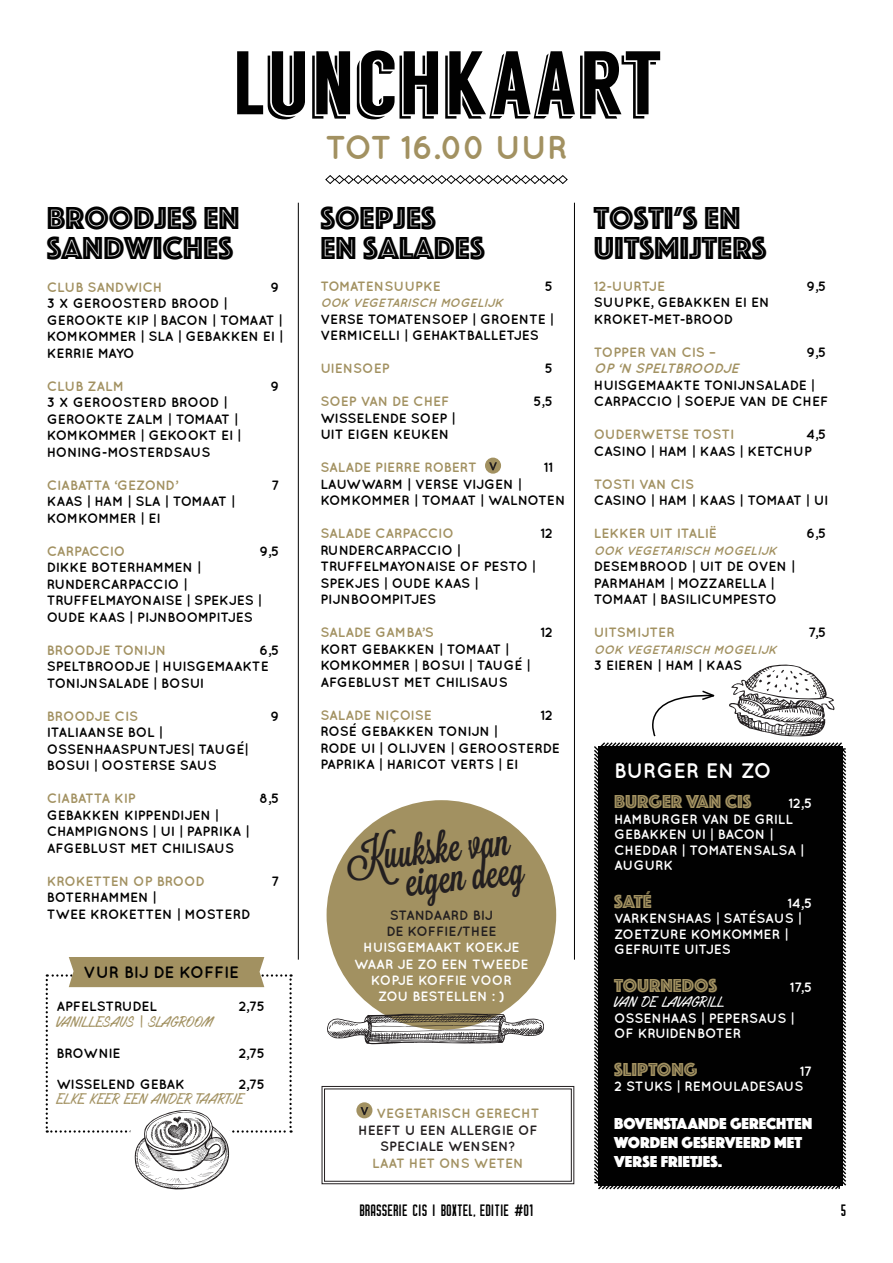
<style>
.page{position:relative;width:893px;height:1263px;background:#fff}
.page>*{position:absolute;margin:0;border:0;box-sizing:border-box;transform-origin:0 0}
.t1{font:90px "Langdon";color:#010101}
.t2{font:41.1px/30px "Lavanderia Sturdy";color:#231f20;text-align:right}
.t3{font:33px/30px "Phosphate Inline";color:#010101}
.t4{font:700 33px "Quicksand";letter-spacing:-.03em;color:#a29161}
.t5{font:700 21px "Quicksand";color:#fff}
.t6{font:19.5px "Phosphate Inline";color:#a29161}
.t7{font:16.5px/18.9px "Phosphate Solid";color:#fff}
.t8{font:16.5px "Cache";color:#010101}
.t9{font:700 16.5px "Quicksand";color:#010101}
.t10{font:700 13.5px/16.5px "Quicksand";color:#010101}
.t11{font:700 13.5px "Quicksand";color:#a29161}
.t12{font:700 13.5px/15.5px "Quicksand";color:#fff}
.t13{font:700 13.5px/16.5px "Quicksand";color:#231f20;text-align:center}
.t14{font:13.5px "Mark My Words";letter-spacing:-.055em;color:#a29161}
.t15{font:700 13.5px/16.5px "Quicksand";letter-spacing:-.03em;color:#010101}
.t16{font:italic 700 13.5px "Quicksand";color:#a29161}
.t17{font:13.5px "Mark My Words";letter-spacing:-.075em;color:#fff}
.t18{font:italic 700 12px "Quicksand";color:#a29161}
</style>
<div class="page">
<svg style="left:322px;top:1086px;width:252px;height:98px"></svg>
<div style="left:485px;top:458px;width:16px;height:16px;background:#a29161;border-radius:50%"></div>
<svg style="left:489px;top:462px;width:8px;height:8px"></svg>
<div style="left:594px;top:742px;width:253px;height:448px;background:#010101"></div>
<div style="left:327px;top:800px;width:229px;height:230px;background:#a29161;border-radius:50%"></div>
<svg style="left:325px;top:175px;width:243px;height:9px"></svg>
<hr style="left:298px;top:203px;width:1px;height:757px;background:#010101">
<hr style="left:574px;top:203px;width:1px;height:757px;background:#010101">
<svg style="left:729px;top:664px;width:106px;height:73px"></svg>
<svg style="left:652px;top:690px;width:63px;height:47px"></svg>
<svg style="left:46px;top:957px;width:246px;height:232px"></svg>
<svg style="left:327px;top:1013px;width:217px;height:31px"></svg>
<h1 class="t1" style="left:233px;top:31px;width:429px">LUNCHKAART</h1>
<h3 class="t4" style="left:325px;top:128px;width:244px">TOT 16.00 UUR</h3>
<h3 class="t3" style="left:47px;top:201px;width:194px">BROODJES EN<br>SANDWICHES</h3>
<p class="t11" style="left:47px;top:279px;width:117px">CLUB SANDWICH</p>
<p class="t10" style="left:271px;top:278px;width:10px">9</p>
<p class="t10" style="left:47px;top:295px;width:238px">3 X GEROOSTERD BROOD |<br>GEROOKTE KIP | BACON | TOMAAT |<br>KOMKOMMER | SLA | GEBAKKEN EI |<br>KERRIE MAYO</p>
<p class="t11" style="left:47px;top:378px;width:79px">CLUB ZALM</p>
<p class="t10" style="left:271px;top:377px;width:10px">9</p>
<p class="t10" style="left:47px;top:394px;width:196px">3 X GEROOSTERD BROOD |<br>GEROOKTE ZALM | TOMAAT |<br>KOMKOMMER | GEKOOKT EI |<br>HONING-MOSTERDSAUS</p>
<p class="t11" style="left:47px;top:477px;width:133px">CIABATTA ‘GEZOND’</p>
<p class="t10" style="left:271px;top:476px;width:9px">7</p>
<p class="t15" style="left:47px;top:493px;width:190px">KAAS | HAM | SLA | TOMAAT |<br>KOMKOMMER | EI</p>
<p class="t11" style="left:47px;top:543px;width:80px">CARPACCIO</p>
<p class="t10" style="left:259px;top:542px;width:21px">9,5</p>
<p class="t10" style="left:47px;top:559px;width:217px">DIKKE BOTERHAMMEN |<br>RUNDERCARPACCIO |<br>TRUFFELMAYONAISE | SPEKJES |<br>OUDE KAAS | PIJNBOOMPITJES</p>
<p class="t11" style="left:47px;top:642px;width:121px">BROODJE TONIJN</p>
<p class="t10" style="left:47px;top:641px;width:234px;text-indent:213px">6,5<br>SPELTBROODJE | HUISGEMAAKTE<br>TONIJNSALADE | BOSUI</p>
<p class="t11" style="left:47px;top:708px;width:93px">BROODJE CIS</p>
<p class="t10" style="left:271px;top:707px;width:10px">9</p>
<p class="t10" style="left:47px;top:724px;width:203px">ITALIAANSE BOL |<br>OSSENHAASPUNTJES| TAUGÉ|<br>BOSUI | OOSTERSE SAUS</p>
<p class="t11" style="left:47px;top:790px;width:90px">CIABATTA KIP</p>
<p class="t10" style="left:259px;top:790px;width:21px">8,5</p>
<p class="t10" style="left:47px;top:806px;width:204px">GEBAKKEN KIPPENDIJEN |<br>CHAMPIGNONS | UI | PAPRIKA |<br>AFGEBLUST MET CHILISAUS</p>
<p class="t11" style="left:47px;top:873px;width:160px">KROKETTEN OP BROOD</p>
<p class="t10" style="left:271px;top:872px;width:9px">7</p>
<p class="t10" style="left:47px;top:889px;width:206px">BOTERHAMMEN |<br>TWEE KROKETTEN | MOSTERD</p>
<p class="t9" style="left:83px;top:963px;width:157px">VUR BIJ DE KOFFIE</p>
<p class="t10" style="left:56px;top:997px;width:102px">APFELSTRUDEL</p>
<p class="t10" style="left:238px;top:997px;width:28px">2,75</p>
<p class="t14" style="left:56px;top:1014px;width:158px">VANILLESAUS | SLAGROOM</p>
<p class="t10" style="left:56px;top:1044px;width:66px">BROWNIE</p>
<p class="t10" style="left:238px;top:1044px;width:28px">2,75</p>
<p class="t10" style="left:56px;top:1075px;width:130px">WISSELEND GEBAK</p>
<p class="t10" style="left:238px;top:1075px;width:28px">2,75</p>
<p class="t14" style="left:56px;top:1091px;width:190px">ELKE KEER EEN ANDER TAARTJE</p>
<h3 class="t3" style="left:320px;top:201px;width:166px">SOEPJES<br>EN SALADES</h3>
<p class="t11" style="left:320px;top:278px;width:122px">TOMATENSUUPKE</p>
<p class="t10" style="left:545px;top:277px;width:10px">5</p>
<p class="t18" style="left:320px;top:296px;width:188px">OOK VEGETARISCH MOGELIJK</p>
<p class="t10" style="left:320px;top:310px;width:235px">VERSE TOMATENSOEP | GROENTE |<br>VERMICELLI | GEHAKTBALLETJES</p>
<p class="t11" style="left:320px;top:360px;width:71px">UIENSOEP</p>
<p class="t10" style="left:545px;top:360px;width:10px">5</p>
<p class="t11" style="left:320px;top:393px;width:131px">SOEP VAN DE CHEF</p>
<p class="t10" style="left:533px;top:393px;width:21px">5,5</p>
<p class="t10" style="left:320px;top:409px;width:136px">WISSELENDE SOEP |<br>UIT EIGEN KEUKEN</p>
<p class="t11" style="left:320px;top:459px;width:158px">SALADE PIERRE ROBERT</p>
<p class="t10" style="left:544px;top:459px;width:11px">11</p>
<p class="t10" style="left:320px;top:475px;width:247px">LAUWWARM | VERSE VIJGEN |<br>KOMKOMMER | TOMAAT | WALNOTEN</p>
<p class="t11" style="left:320px;top:525px;width:135px">SALADE CARPACCIO</p>
<p class="t10" style="left:540px;top:525px;width:14px">12</p>
<p class="t10" style="left:320px;top:541px;width:217px">RUNDERCARPACCIO |<br>TRUFFELMAYONAISE OF PESTO |<br>SPEKJES | OUDE KAAS |<br>PIJNBOOMPITJES</p>
<p class="t11" style="left:320px;top:624px;width:115px">SALADE GAMBA’S</p>
<p class="t10" style="left:540px;top:624px;width:14px">12</p>
<p class="t10" style="left:320px;top:640px;width:212px">KORT GEBAKKEN | TOMAAT |<br>KOMKOMMER | BOSUI | TAUGÉ |<br>AFGEBLUST MET CHILISAUS</p>
<p class="t11" style="left:320px;top:707px;width:113px">SALADE NIÇOISE</p>
<p class="t10" style="left:540px;top:706px;width:14px">12</p>
<p class="t10" style="left:320px;top:723px;width:241px">ROSÉ GEBAKKEN TONIJN |<br>RODE UI | OLIJVEN | GEROOSTERDE<br>PAPRIKA | HARICOT VERTS | EI</p>
<h2 class="t2" style="left:346px;top:843px;width:176px;rotate:-6deg">Kuukske van eigen deeg</h2>
<p class="t13" style="left:386px;top:907px;width:112px;text-align:left">STANDAARD BIJ<br>DE KOFFIE/THEE</p>
<p class="t12" style="left:354px;top:939px;width:176px;line-height:16.2px;text-align:center">HUISGEMAAKT KOEKJE<br>WAAR JE ZO EEN TWEEDE<br>KOPJE KOFFIE VOOR<br>ZOU BESTELLEN : )</p>
<p class="t11" style="left:376px;top:1105px;width:164px">VEGETARISCH GERECHT</p>
<p class="t13" style="left:358px;top:1121px;width:181px">HEEFT U EEN ALLERGIE OF<br>SPECIALE WENSEN?</p>
<p class="t11" style="left:372px;top:1155px;width:153px">LAAT HET ONS WETEN</p>
<h3 class="t3" style="left:594px;top:201px;width:174px">TOSTI’S EN<br>UITSMIJTERS</h3>
<p class="t11" style="left:594px;top:278px;width:73px">12-UURTJE</p>
<p class="t10" style="left:807px;top:277px;width:21px">9,5</p>
<p class="t10" style="left:594px;top:294px;width:177px">SUUPKE, GEBAKKEN EI EN<br>KROKET-MET-BROOD</p>
<p class="t11" style="left:594px;top:344px;width:124px">TOPPER VAN CIS –</p>
<p class="t10" style="left:807px;top:343px;width:21px">9,5</p>
<p class="t16" style="left:594px;top:360px;width:150px">OP ‘N SPELTBROODJE</p>
<p class="t10" style="left:594px;top:376px;width:236px">HUISGEMAAKTE TONIJNSALADE |<br>CARPACCIO | SOEPJE VAN DE CHEF</p>
<p class="t11" style="left:594px;top:426px;width:142px">OUDERWETSE TOSTI</p>
<p class="t10" style="left:594px;top:426px;width:234px;text-indent:212px">4,5<br>CASINO | HAM | KAAS | KETCHUP</p>
<p class="t11" style="left:594px;top:476px;width:102px">TOSTI VAN CIS</p>
<p class="t10" style="left:594px;top:492px;width:236px">CASINO | HAM | KAAS | TOMAAT | UI</p>
<p class="t11" style="left:594px;top:525px;width:126px">LEKKER UIT ITALIË</p>
<p class="t10" style="left:806px;top:525px;width:21px">6,5</p>
<p class="t18" style="left:594px;top:543px;width:188px">OOK VEGETARISCH MOGELIJK</p>
<p class="t10" style="left:594px;top:558px;width:203px">DESEMBROOD | UIT DE OVEN |<br>PARMAHAM | MOZZARELLA |<br>TOMAAT | BASILICUMPESTO</p>
<p class="t11" style="left:594px;top:624px;width:82px">UITSMIJTER</p>
<p class="t10" style="left:809px;top:624px;width:19px">7,5</p>
<p class="t18" style="left:594px;top:642px;width:188px">OOK VEGETARISCH MOGELIJK</p>
<p class="t10" style="left:594px;top:657px;width:150px">3 EIEREN | HAM | KAAS</p>
<h3 class="t5" style="left:614px;top:758px;width:159px">BURGER EN ZO</h3>
<h3 class="t6" style="left:614px;top:788px;width:139px">BURGER VAN CIS</h3>
<p class="t12" style="left:614px;top:795px;width:200px;text-indent:174px">12,5<br>HAMBURGER VAN DE GRILL<br>GEBAKKEN UI | BACON |<br>CHEDDAR | TOMATENSALSA |<br>AUGURK</p>
<h3 class="t6" style="left:614px;top:887px;width:39px">SATÉ</h3>
<p class="t12" style="left:614px;top:895px;width:199px;text-indent:173px">14,5<br>VARKENSHAAS | SATÉSAUS |<br>ZOETZURE KOMKOMMER |<br>GEFRUITE UITJES</p>
<h3 class="t6" style="left:614px;top:971px;width:104px">TOURNEDOS</h3>
<p class="t12" style="left:790px;top:979px;width:24px">17,5</p>
<p class="t17" style="left:614px;top:995px;width:112px">VAN DE LAVAGRILL</p>
<p class="t12" style="left:614px;top:1010px;width:182px">OSSENHAAS | PEPERSAUS |<br>OF KRUIDENBOTER</p>
<h3 class="t6" style="left:614px;top:1055px;width:85px">SLIPTONG</h3>
<p class="t12" style="left:614px;top:1063px;width:199px;text-indent:186px">17<br>2 STUKS | REMOULADESAUS</p>
<p class="t7" style="left:614px;top:1113px;width:200px">BOVENSTAANDE GERECHTEN<br>WORDEN GESERVEERD MET<br>VERSE FRIETJES.</p>
<p class="t8" style="left:359px;top:1203px;width:176px">BRASSERIE CIS I BOXTEL, EDITIE #01</p>
<p class="t8" style="left:841px;top:1203px;width:7px">5</p>
</div>
